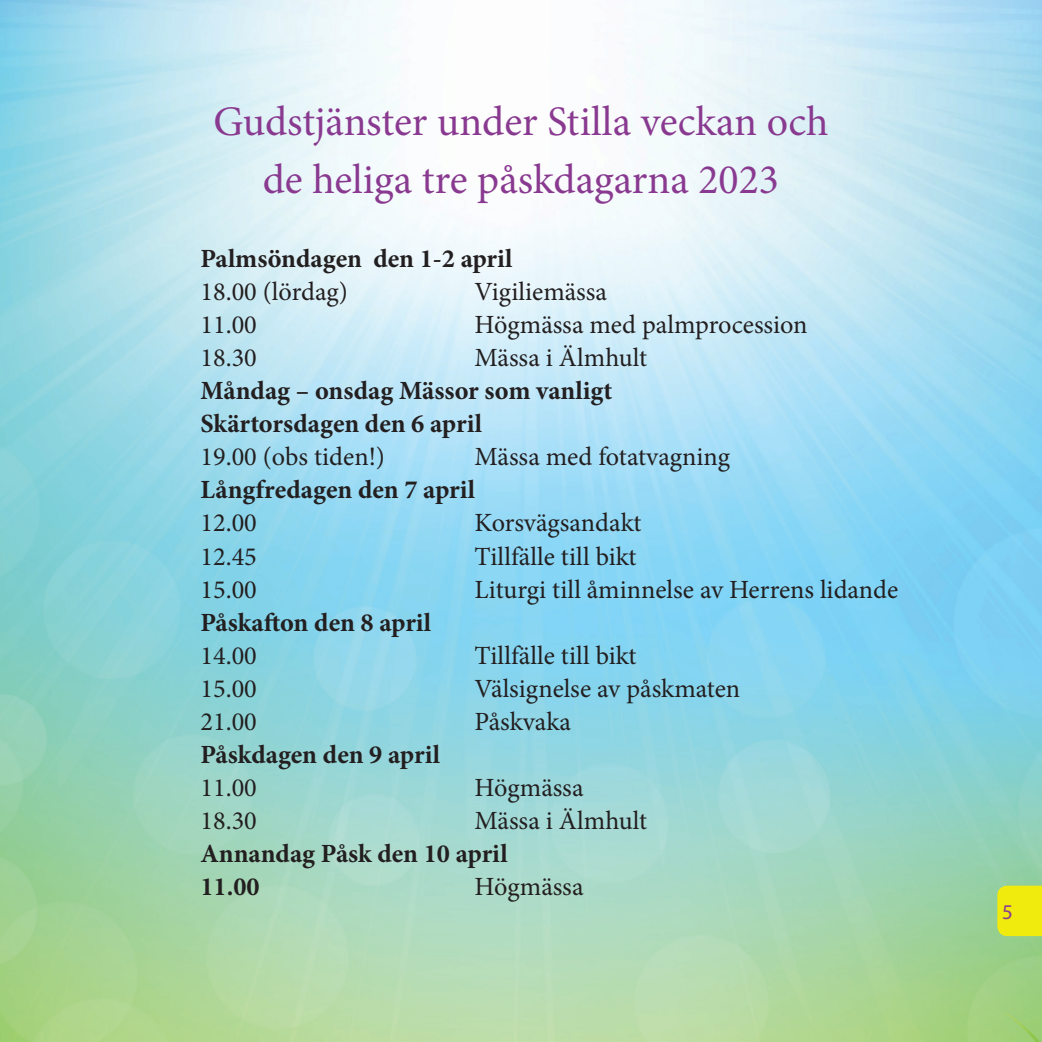
<style>
.page{position:relative;width:1042px;height:1042px;background:#fff}
.page>*{position:absolute;margin:0;border:0;box-sizing:border-box;transform-origin:0 0}
.t1{font:42px/57.8px "Minion Pro";color:#893a90;text-align:center}
.t2{font:26.25px "Minion Pro";color:#231f20}
.t3{font:700 26.25px/33.1px "Minion Pro";color:#231f20}
.t4{font:21px "Myriad Pro";color:#893a90}
</style>
<div class="page">
<img style="left:0;top:0;width:1042px;height:1042px">
<div style="left:997px;top:885px;width:45px;height:51px;background:#f0ea0d"></div>
<h1 class="t1" style="left:213px;top:93px;width:617px">Gudstjänster under Stilla veckan och de heliga tre påskdagarna 2023</h1>
<p class="t3" style="left:200px;top:242px;width:313px">Palmsöndagen den 1-2 april</p>
<p class="t2" style="left:200px;top:274px;width:149px">18.00 (lördag)</p>
<p class="t2" style="left:475px;top:274px;width:134px">Vigiliemässa</p>
<p class="t2" style="left:200px;top:307px;width:58px">11.00</p>
<p class="t2" style="left:475px;top:307px;width:334px">Högmässa med palmprocession</p>
<p class="t2" style="left:200px;top:340px;width:58px">18.30</p>
<p class="t2" style="left:475px;top:340px;width:174px">Mässa i Älmhult</p>
<p class="t3" style="left:200px;top:374px;width:413px">Måndag – onsdag Mässor som vanligt<br>Skärtorsdagen den 6 april</p>
<p class="t2" style="left:200px;top:439px;width:186px">19.00 (obs tiden!)</p>
<p class="t2" style="left:475px;top:439px;width:257px">Mässa med fotatvagning</p>
<p class="t3" style="left:200px;top:473px;width:276px">Långfredagen den 7 april</p>
<p class="t2" style="left:200px;top:505px;width:58px">12.00</p>
<p class="t2" style="left:475px;top:505px;width:168px">Korsvägsandakt</p>
<p class="t2" style="left:200px;top:538px;width:58px">12.45</p>
<p class="t2" style="left:475px;top:538px;width:163px">Tillfälle till bikt</p>
<p class="t2" style="left:200px;top:572px;width:58px">15.00</p>
<p class="t2" style="left:475px;top:572px;width:425px">Liturgi till åminnelse av Herrens lidande</p>
<p class="t3" style="left:200px;top:605px;width:232px">Påskafton den 8 april</p>
<p class="t2" style="left:200px;top:638px;width:58px">14.00</p>
<p class="t2" style="left:475px;top:638px;width:163px">Tillfälle till bikt</p>
<p class="t2" style="left:200px;top:671px;width:58px">15.00</p>
<p class="t2" style="left:475px;top:671px;width:267px">Välsignelse av påskmaten</p>
<p class="t2" style="left:200px;top:704px;width:58px">21.00</p>
<p class="t2" style="left:475px;top:704px;width:98px">Påskvaka</p>
<p class="t3" style="left:200px;top:738px;width:241px">Påskdagen den 9 april</p>
<p class="t2" style="left:200px;top:770px;width:58px">11.00</p>
<p class="t2" style="left:475px;top:770px;width:110px">Högmässa</p>
<p class="t2" style="left:200px;top:803px;width:58px">18.30</p>
<p class="t2" style="left:475px;top:803px;width:174px">Mässa i Älmhult</p>
<p class="t3" style="left:200px;top:837px;width:309px">Annandag Påsk den 10 april<br>11.00</p>
<p class="t2" style="left:475px;top:869px;width:110px">Högmässa</p>
<p class="t4" style="left:1002px;top:899px;width:12px">5</p>
</div>
